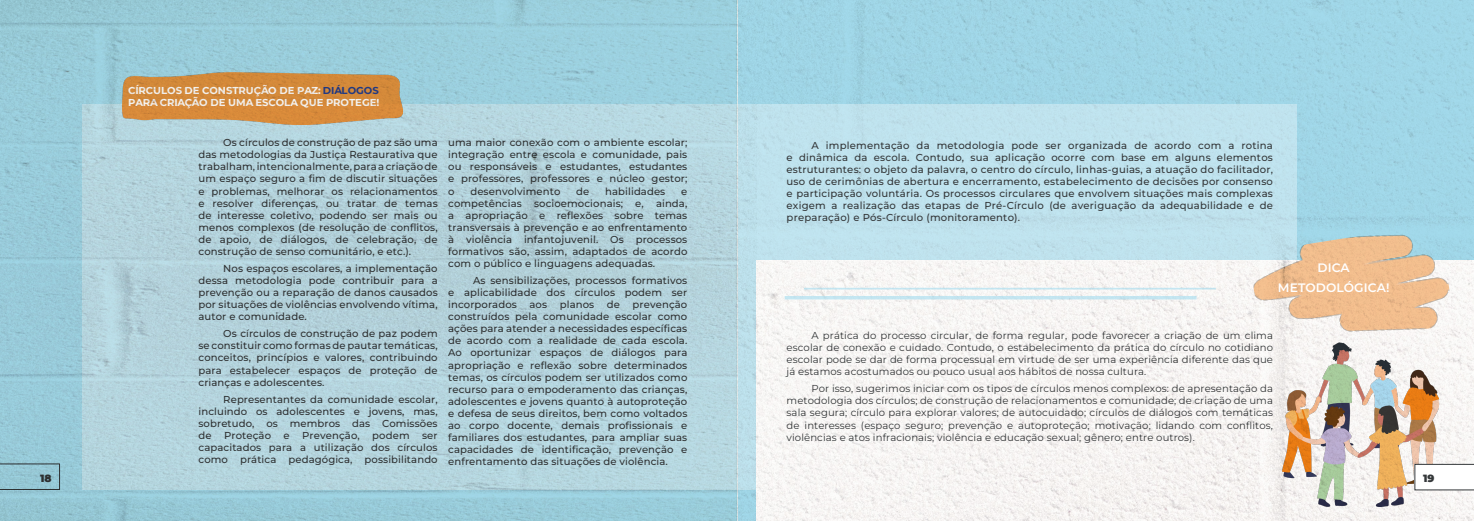
<style>
.page{position:relative;width:1474px;height:521px;background:#fff}
.page>*{position:absolute;margin:0;border:0;box-sizing:border-box;transform-origin:0 0}
.Estilo_de_parágrafo_1{font:600 12.25px "Montserrat";letter-spacing:.01em;color:#fff}
.t1{font:100 10.5px "Montserrat";color:#343739}
.Estilo_de_parágrafo_1-2{font:100 10.06px/12.1px "Montserrat";letter-spacing:.01em;color:#343739;text-align:justify}
.t2{font:100 10.06px "Montserrat";color:#fff}
.s1{color:#253f8e}
</style>
<div class="page">
<svg style="left:737px;top:0;width:736px;height:521px"></svg>
<img style="left:1282px;top:354px;width:156px;height:152px">
<img style="left:1248px;top:223px;width:206px;height:131px">
<div style="left:756px;top:104px;width:540px;height:157px;background:#bfe3ed"></div>
<hr style="left:804px;top:288px;width:411px;height:1px;background:#a4dcef">
<hr style="left:784px;top:296px;width:412px;height:3px;background:#a4dcef">
<img style="left:0;top:0;width:737px;height:521px">
<svg style="left:1414px;top:464px;width:59px;height:26px"></svg>
<p class="t1" style="left:40px;top:471px;width:12px">18</p>
<p class="t2" style="left:128px;top:84px;width:252px">CÍRCULOS DE CONSTRUÇÃO DE PAZ: <span class="s1">DIÁLOGOS</span></p>
<p class="t2" style="left:128px;top:96px;width:252px">PARA CRIAÇÃO DE UMA ESCOLA QUE PROTEGE!</p>
<p class="Estilo_de_parágrafo_1-2" style="left:198px;top:136px;width:241px;text-indent:25px">Os círculos de construção de paz são uma das metodologias da Justiça Restaurativa que trabalham, intencionalmente, para a criação de um espaço seguro a fim de discutir situações e problemas, melhorar os relacionamentos e resolver diferenças, ou tratar de temas de interesse coletivo, podendo ser mais ou menos complexos (de resolução de conflitos, de apoio, de diálogos, de celebração, de construção de senso comunitário, e etc.).</p>
<p class="Estilo_de_parágrafo_1-2" style="left:198px;top:262px;width:241px;text-indent:25px">Nos espaços escolares, a implementação dessa metodologia pode contribuir para a prevenção ou a reparação de danos causados por situações de violências envolvendo vítima, autor e comunidade.</p>
<p class="Estilo_de_parágrafo_1-2" style="left:198px;top:327px;width:241px;text-indent:25px">Os círculos de construção de paz podem se constituir como formas de pautar temáticas, conceitos, princípios e valores, contribuindo para estabelecer espaços de proteção de crianças e adolescentes.</p>
<p class="Estilo_de_parágrafo_1-2" style="left:198px;top:393px;width:241px;text-indent:25px">Representantes da comunidade escolar, incluindo os adolescentes e jovens, mas, sobretudo, os membros das Comissões de Proteção e Prevenção, podem ser capacitados para a utilização dos círculos como prática pedagógica, possibilitando</p>
<p class="Estilo_de_parágrafo_1-2" style="left:448px;top:136px;width:241px">uma maior conexão com o ambiente escolar; integração entre escola e comunidade, pais ou responsáveis e estudantes, estudantes e professores, professores e núcleo gestor; o</p>
<p class="Estilo_de_parágrafo_1-2" style="left:470px;top:185px;width:91px">desenvolvimento</p>
<p class="Estilo_de_parágrafo_1-2" style="left:576px;top:185px;width:15px">de</p>
<p class="Estilo_de_parágrafo_1-2" style="left:605px;top:185px;width:62px">habilidades</p>
<p class="Estilo_de_parágrafo_1-2" style="left:448px;top:185px;width:241px;text-indent:233px">e competências socioemocionais; e, ainda, a apropriação e reflexões sobre temas transversais à prevenção e ao enfrentamento à violência infantojuvenil. Os processos formativos são, assim, adaptados de acordo com o público e linguagens adequadas.</p>
<p class="Estilo_de_parágrafo_1-2" style="left:448px;top:274px;width:241px;text-indent:25px">As sensibilizações, processos formativos e aplicabilidade dos círculos podem ser incorporados</p>
<p class="Estilo_de_parágrafo_1-2" style="left:529px;top:298px;width:19px">aos</p>
<p class="Estilo_de_parágrafo_1-2" style="left:560px;top:298px;width:36px">planos</p>
<p class="Estilo_de_parágrafo_1-2" style="left:607px;top:298px;width:15px">de</p>
<p class="Estilo_de_parágrafo_1-2" style="left:448px;top:298px;width:241px;text-indent:184px">prevenção construídos pela comunidade escolar como ações para atender a necessidades específicas de acordo com a realidade de cada escola.<br>Ao oportunizar espaços de diálogos para apropriação e reflexão sobre determinados temas, os círculos podem ser utilizados como recurso para o empoderamento das crianças, adolescentes e jovens quanto à autoproteção e defesa de seus direitos, bem como voltados ao corpo docente, demais profissionais e familiares dos estudantes, para ampliar suas capacidades de identificação, prevenção e enfrentamento das situações de violência.</p>
<p class="Estilo_de_parágrafo_1-2" style="left:786px;top:139px;width:488px;text-indent:25px">A implementação da metodologia pode ser organizada de acordo com a rotina e dinâmica da escola. Contudo, sua aplicação ocorre com base em alguns elementos estruturantes: o objeto da palavra, o centro do círculo, linhas-guias, a atuação do facilitador, uso de cerimônias de abertura e encerramento, estabelecimento de decisões por consenso e participação voluntária. Os processos circulares que envolvem situações mais complexas exigem a realização das etapas de Pré-Círculo (de averiguação da adequabilidade e de preparação) e Pós-Círculo (monitoramento).</p>
<p class="Estilo_de_parágrafo_1" style="left:1317px;top:259px;width:34px">DICA</p>
<p class="Estilo_de_parágrafo_1" style="left:1277px;top:279px;width:113px">METODOLÓGICA!</p>
<p class="Estilo_de_parágrafo_1-2" style="left:786px;top:329px;width:488px;text-indent:25px">A prática do processo circular, de forma regular, pode favorecer a criação de um clima escolar de conexão e cuidado. Contudo, o estabelecimento da prática do círculo no cotidiano escolar pode se dar de forma processual em virtude de ser uma experiência diferente das que já estamos acostumados ou pouco usual aos hábitos de nossa cultura.</p>
<p class="Estilo_de_parágrafo_1-2" style="left:786px;top:382px;width:488px;text-indent:25px">Por isso, sugerimos iniciar com os tipos de círculos menos complexos: de apresentação da metodologia dos círculos; de construção de relacionamentos e comunidade; de criação de uma sala segura; círculo para explorar valores; de autocuidado; círculos de diálogos com temáticas de interesses (espaço seguro; prevenção e autoproteção; motivação; lidando com conflitos, violências e atos infracionais; violência e educação sexual; gênero; entre outros).</p>
<p class="t1" style="left:1422px;top:471px;width:12px">19</p>
</div>
